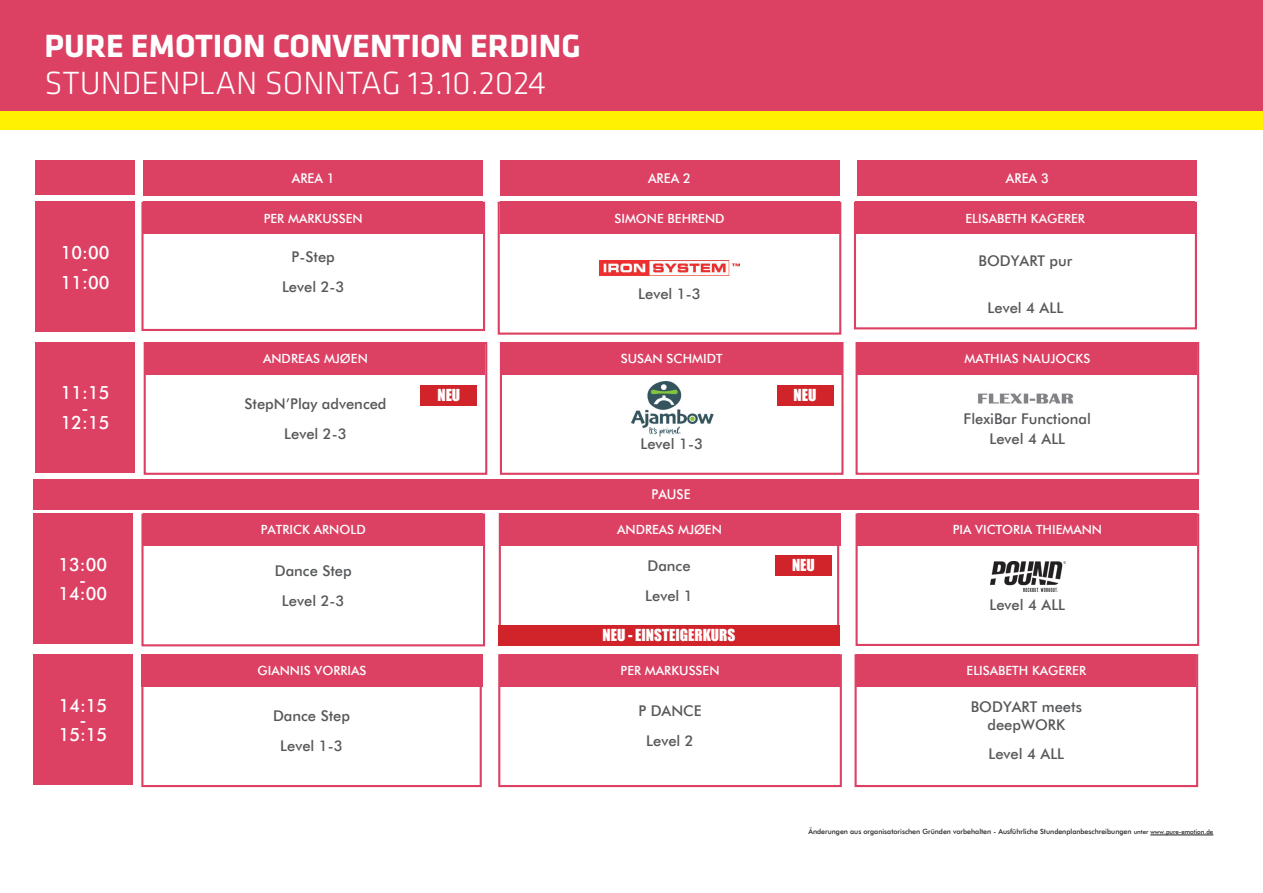
<style>
.page{position:relative;width:1263px;height:893px;background:#fff}
.page>*{position:absolute;margin:0;border:0;box-sizing:border-box;transform-origin:0 0}
.t1{font:300 33.3px "Klavika";color:#fff}
.t2{font:700 33.3px "Klavika Basic";color:#fff}
.t3{font:500 18.45px/14.7px "Futura BT";color:#fff;text-align:center;scale:.96 1}
.t4{font:15.15px "Impact";color:#fff}
.t5{font:500 14.85px/30px "Futura BT";color:#57585a;text-align:center}
.t6{font:500 13.5px "Futura BT";color:#fff;scale:.96 1}
.t7{font:500 12.6px "Futura BT";color:#fff}
.t8{font:500 7.2px "Futura BT";color:#231f20}
.s1{font-size:6.3px}
</style>
<div class="page">
<div style="left:0;top:0;width:1263px;height:117px;background:#dc4164"></div>
<div style="left:0;top:111px;width:1263px;height:18px;background:#fff101"></div>
<hr style="left:1150px;top:835px;width:63px;height:1px;background:#231f20">
<div style="left:36px;top:202px;width:99px;height:130px;background:#dc4164"></div>
<div style="left:36px;top:342px;width:99px;height:130px;background:#dc4164"></div>
<div style="left:33px;top:513px;width:99px;height:131px;background:#dc4164"></div>
<div style="left:33px;top:654px;width:99px;height:131px;background:#dc4164"></div>
<div style="left:144px;top:160px;width:339px;height:35px;background:#dc4164"></div>
<div style="left:500px;top:161px;width:339px;height:35px;background:#dc4164"></div>
<div style="left:33px;top:479px;width:1166px;height:30px;background:#dc4164"></div>
<div style="left:36px;top:160px;width:99px;height:34px;background:#dc4164"></div>
<div style="left:141px;top:202px;width:344px;height:129px;border:2px solid #dc4164"></div>
<div style="left:498px;top:202px;width:343px;height:133px;border:2px solid #dc4164"></div>
<div style="left:141px;top:513px;width:344px;height:133px;border:2px solid #dc4164"></div>
<div style="left:498px;top:654px;width:344px;height:133px;border:2px solid #dc4164"></div>
<div style="left:144px;top:342px;width:343px;height:133px;border:2px solid #dc4164"></div>
<div style="left:500px;top:342px;width:343px;height:133px;border:2px solid #dc4164"></div>
<div style="left:855px;top:342px;width:344px;height:133px;border:2px solid #dc4164"></div>
<div style="left:854px;top:202px;width:343px;height:127px;border:2px solid #dc4164"></div>
<div style="left:854px;top:654px;width:344px;height:133px;border:2px solid #dc4164"></div>
<div style="left:855px;top:513px;width:344px;height:133px;border:2px solid #dc4164"></div>
<div style="left:858px;top:161px;width:339px;height:35px;background:#dc4164"></div>
<div style="left:144px;top:202px;width:339px;height:32px;background:#dc4164"></div>
<div style="left:500px;top:202px;width:339px;height:32px;background:#dc4164"></div>
<div style="left:144px;top:513px;width:339px;height:33px;background:#dc4164"></div>
<div style="left:500px;top:654px;width:340px;height:32px;background:#dc4164"></div>
<div style="left:146px;top:342px;width:339px;height:32px;background:#dc4164"></div>
<div style="left:502px;top:342px;width:339px;height:32px;background:#dc4164"></div>
<div style="left:858px;top:342px;width:339px;height:32px;background:#dc4164"></div>
<div style="left:857px;top:654px;width:339px;height:32px;background:#dc4164"></div>
<div style="left:856px;top:202px;width:339px;height:32px;background:#dc4164"></div>
<div style="left:858px;top:513px;width:339px;height:33px;background:#dc4164"></div>
<div style="left:141px;top:654px;width:341px;height:133px;border:2px solid #dc4164"></div>
<div style="left:141px;top:654px;width:342px;height:32px;background:#dc4164"></div>
<div style="left:499px;top:513px;width:341px;height:33px;background:#dc4164"></div>
<img style="left:599px;top:261px;width:141px;height:15px">
<img style="left:991px;top:561px;width:74px;height:30px">
<div style="left:498px;top:625px;width:342px;height:20px;background:#d1232a"></div>
<img style="left:978px;top:393px;width:96px;height:11px">
<img style="left:631px;top:381px;width:82px;height:56px">
<div style="left:776px;top:385px;width:57px;height:20px;background:#d1232a"></div>
<div style="left:775px;top:555px;width:57px;height:20px;background:#d1232a"></div>
<div style="left:420px;top:385px;width:57px;height:20px;background:#d1232a"></div>
<h1 class="t2" style="left:45px;top:22px;width:538px">PURE EMOTION CONVENTION ERDING</h1>
<h1 class="t1" style="left:45px;top:63px;width:279px">STUNDENPLAN SONNTAG</h1>
<h1 class="t1" style="left:408px;top:63px;width:139px">13.10.2024</h1>
<p class="t6" style="left:292px;top:170px;width:46px">AREA 1</p>
<p class="t6" style="left:648px;top:170px;width:46px">AREA 2</p>
<p class="t3" style="left:61px;top:245px;width:52px">10:00 -<br>11:00</p>
<p class="t7" style="left:264px;top:211px;width:44px">Per Markusse</p>
<p class="t7" style="left:353px;top:211px;width:12px">n</p>
<p class="t7" style="left:614px;top:211px;width:16px">Simo</p>
<p class="t7" style="left:647px;top:211px;width:37px">ne Behre</p>
<p class="t7" style="left:705px;top:211px;width:21px">nD</p>
<p class="t5" style="left:282px;top:242px;width:64px">P-Step<br>Level 2-3</p>
<p class="t5" style="left:638px;top:278px;width:64px">Level 1-3</p>
<p class="t6" style="left:1006px;top:170px;width:46px">AREA 3</p>
<p class="t7" style="left:965px;top:211px;width:15px">Elisabeth</p>
<p class="t7" style="left:1031px;top:211px;width:17px">Kagerer</p>
<p class="t5" style="left:978px;top:246px;width:95px">BODYART pur</p>
<p class="t5" style="left:987px;top:293px;width:77px">Level 4 ALL</p>
<p class="t3" style="left:61px;top:385px;width:52px">11:15 -<br>12:15</p>
<p class="t3" style="left:59px;top:557px;width:52px">13:00 -<br>14:00</p>
<p class="t3" style="left:59px;top:698px;width:52px">14:15 -<br>15:15</p>
<p class="t7" style="left:263px;top:351px;width:27px">Andreas</p>
<p class="t7" style="left:324px;top:351px;width:45px">Mjøen</p>
<p class="t7" style="left:621px;top:351px;width:16px">Susa</p>
<p class="t7" style="left:653px;top:351px;width:30px">n Schmidt</p>
<p class="t7" style="left:964px;top:351px;width:20px">Mathias</p>
<p class="t7" style="left:1022px;top:351px;width:10px">Naujocks</p>
<p class="t5" style="left:244px;top:389px;width:144px">StepN ’Play advenced<br>Level 2-3</p>
<p class="t7" style="left:261px;top:522px;width:15px">Patrick</p>
<p class="t7" style="left:314px;top:522px;width:35px">Arnold</p>
<p class="t5" style="left:275px;top:555px;width:79px">Dance Step<br>Level 2-3</p>
<p class="t7" style="left:258px;top:663px;width:73px">Giannis Vorrias</p>
<p class="t5" style="left:273px;top:701px;width:79px">Dance Step<br>Level 1-3</p>
<p class="t4" style="left:437px;top:384px;width:24px">NEU</p>
<p class="t5" style="left:640px;top:429px;width:64px">Level 1-3</p>
<p class="t6" style="left:651px;top:486px;width:17px">Pause</p>
<p class="t7" style="left:617px;top:522px;width:27px">Andreas</p>
<p class="t7" style="left:678px;top:522px;width:45px">Mjøen</p>
<p class="t5" style="left:645px;top:551px;width:49px;text-align:left">Dance<br>Level 1</p>
<p class="t4" style="left:603px;top:623px;width:134px">NEU - EINSTEIGERKURS</p>
<p class="t7" style="left:621px;top:663px;width:44px">Per Markusse</p>
<p class="t7" style="left:709px;top:663px;width:12px">n</p>
<p class="t5" style="left:638px;top:696px;width:65px">P DAN CE<br>Level 2</p>
<p class="t4" style="left:793px;top:384px;width:24px">NEU</p>
<p class="t4" style="left:792px;top:554px;width:24px">NEU</p>
<p class="t5" style="left:963px;top:409px;width:129px;line-height:20.1px">FlexiBar Functional<br>Level 4 ALL</p>
<p class="t7" style="left:953px;top:522px;width:39px">PIA Victoria</p>
<p class="t7" style="left:1036px;top:522px;width:16px">Thiema</p>
<p class="t7" style="left:1082px;top:522px;width:22px">nn</p>
<p class="t5" style="left:989px;top:590px;width:77px">Level 4 ALL</p>
<p class="t7" style="left:966px;top:663px;width:15px">Elisabeth</p>
<p class="t7" style="left:1032px;top:663px;width:17px">Kagerer</p>
<p class="t5" style="left:971px;top:697px;width:113px;line-height:18.5px">BODYART meets deepWORK</p>
<p class="t5" style="left:988px;top:738px;width:77px">Level 4 ALL</p>
<p class="t8" style="left:808px;top:827px;width:406px">Änderungen aus organisatorischen Gründen vorbehalten - Ausführliche Stundenplanbeschreibungen <span class="s1">unter www.pure-emotion.de</span></p>
</div>
